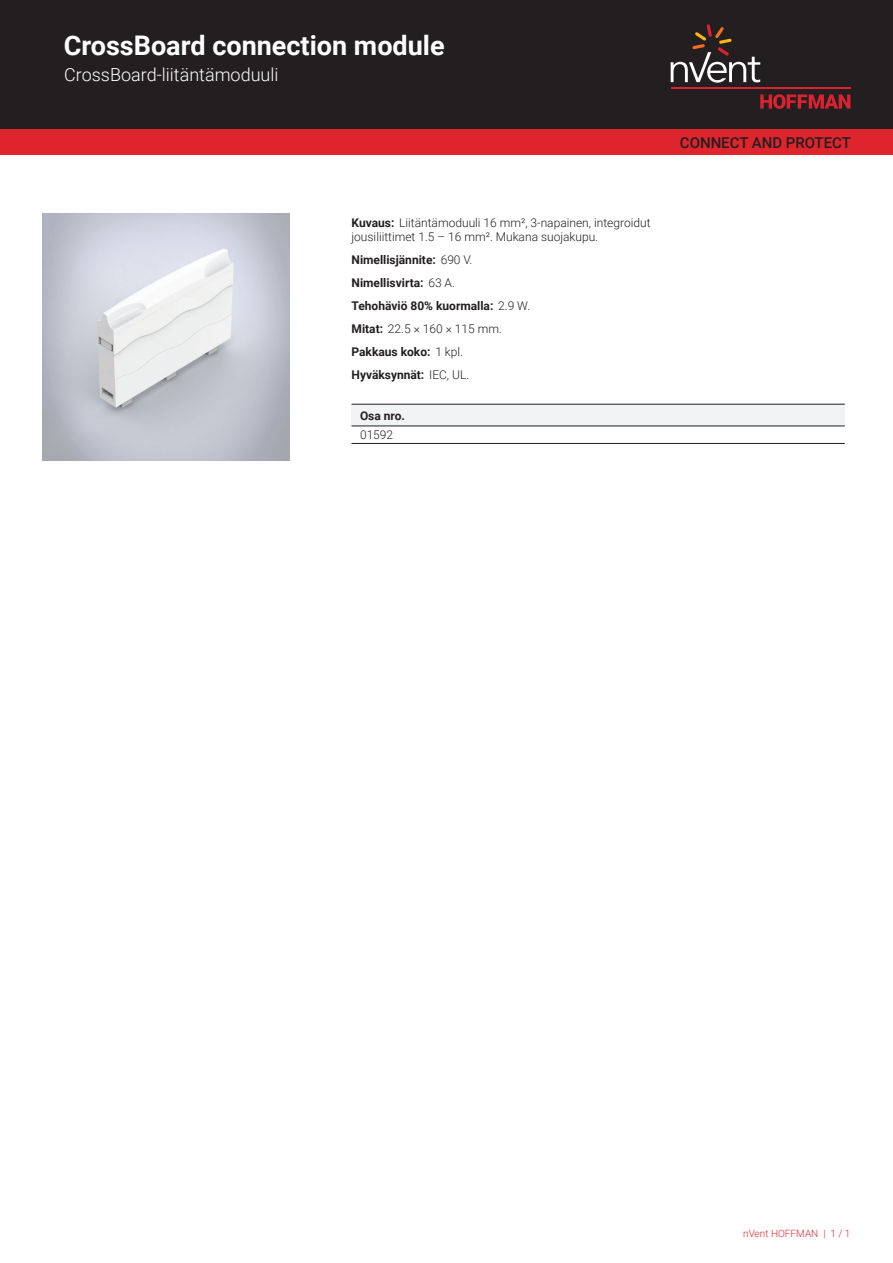
<style>
.page{position:relative;width:893px;height:1263px;background:#fff}
.page>*{position:absolute;margin:0;border:0;box-sizing:border-box;transform-origin:0 0}
.t1{font:700 27px "Roboto";color:#fff}
.t2{font:300 18px "Roboto";color:#fff}
.t3{font:500 15px "Roboto";color:#231f20}
.t4{font:700 12px/23px "Roboto";color:#231f20}
.t5{font:300 12px/14.4px "Roboto";color:#231f20}
.t6{font:300 10.05px "Roboto";color:#de252e}
.s1{font-weight:700}
.s2{font-weight:300}
</style>
<div class="page">
<div style="left:0;top:0;width:893px;height:129px;background:#231f20"></div>
<svg style="left:760px;top:94px;width:90px;height:15px"></svg>
<hr style="left:671px;top:88px;width:179px;height:1px;background:#db2230">
<svg style="left:671px;top:24px;width:89px;height:59px"></svg>
<div style="left:0;top:129px;width:893px;height:26px;background:#de252e"></div>
<div style="left:351px;top:404px;width:494px;height:22px;background:#f2f3f4"></div>
<hr style="left:351px;top:404px;width:494px;height:1px;background:#231f20">
<hr style="left:351px;top:443px;width:494px;height:1px;background:#231f20">
<hr style="left:351px;top:426px;width:494px;height:1px;background:#231f20">
<img style="left:43px;top:213px;width:246px;height:247px">
<h1 class="t1" style="left:64px;top:27px;width:382px">CrossBoard connection module</h1>
<h2 class="t2" style="left:64px;top:62px;width:216px">CrossBoard-liitäntämoduuli</h2>
<p class="t5" style="left:351px;top:215px;width:300px"><span class="s1">Kuvaus:</span> Liitäntämoduuli 16 mm², 3-napainen, integroidut jousiliittimet 1.5 – 16 mm². Mukana suojakupu.</p>
<p class="t4" style="left:351px;top:248px;width:180px">Nimellisjännite: <span class="s2">690 V.<br></span>Nimellisvirta: <span class="s2">63 A.<br></span>Tehohäviö 80% kuormalla: <span class="s2">2.9 W.<br></span>Mitat: <span class="s2">22.5 × 160 × 115 mm.<br></span>Pakkaus koko: <span class="s2">1 kpl.<br></span>Hyväksynnät: <span class="s2">IEC, UL.</span></p>
<p class="t4" style="left:360px;top:403px;width:47px">Osa nro.</p>
<p class="t5" style="left:360px;top:427px;width:35px">01592</p>
<p class="t3" style="left:680px;top:132px;width:173px">CONNECT AND PROTECT</p>
<p class="t6" style="left:743px;top:1226px;width:109px">nVent HOFFMAN | 1 / 1</p>
</div>
